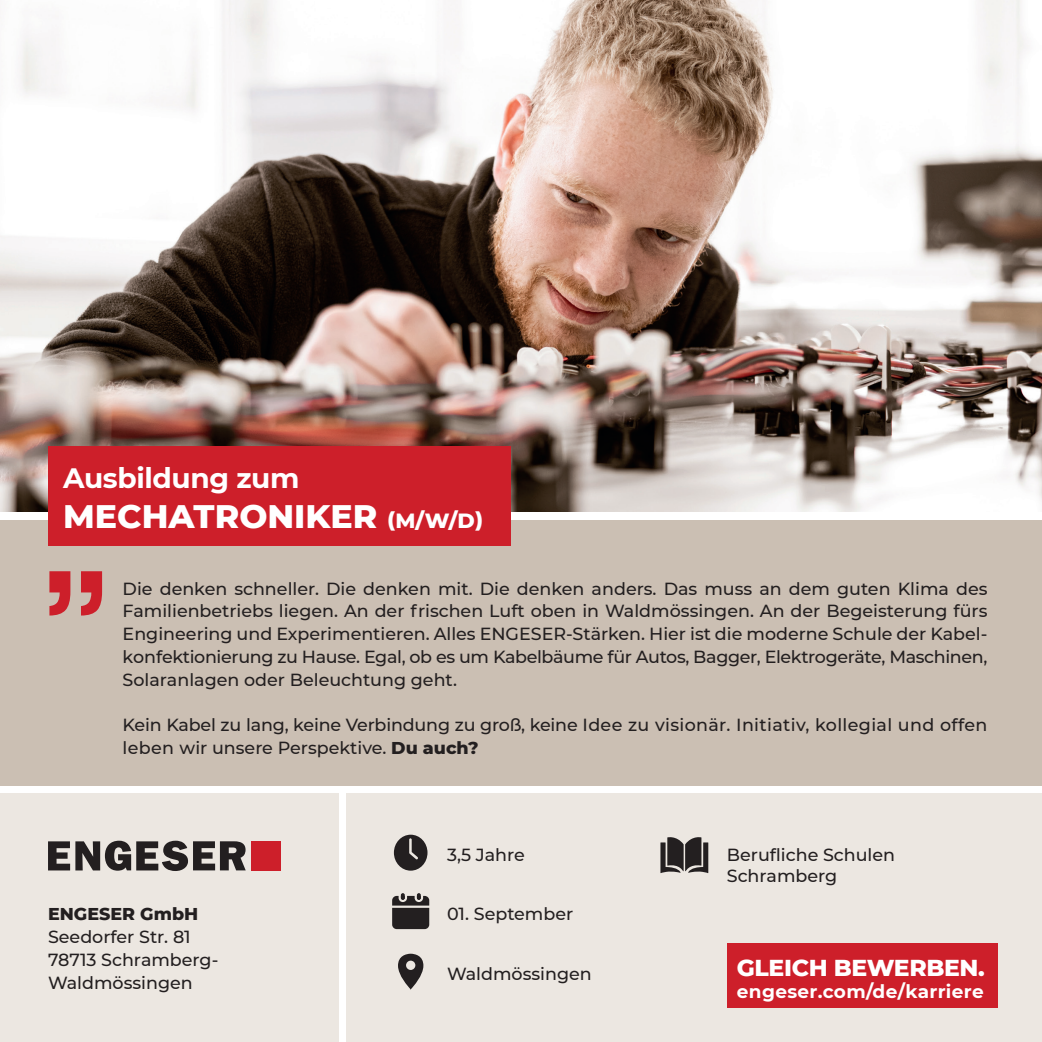
<style>
.page{position:relative;width:1042px;height:1042px;background:#fff}
.page>*{position:absolute;margin:0;border:0;box-sizing:border-box;transform-origin:0 0}
.t1{font:700 119px "Rockwell";color:#cd1f2a}
.t2{font:800 33.25px "Montserrat";color:#fff}
.t3{font:700 28px "Montserrat";letter-spacing:-.015em;color:#fff}
.t4{font:800 23.45px "Montserrat";letter-spacing:-.015em;color:#fff}
.t5{font:700 18.38px "Montserrat";letter-spacing:.02em;color:#fff}
.t6{font:500 17.5px/22.8px "Montserrat";color:#231f20}
.t7{font:800 17.5px "Montserrat";color:#231f20}
.s1{font-size:21px}
.s2{font-weight:800}
</style>
<div class="page">
<div style="left:347px;top:794px;width:695px;height:248px;background:#ece7e1"></div>
<img style="left:0;top:0;width:1042px;height:511px">
<div style="left:0;top:520px;width:1042px;height:265px;background:#cbbfb3"></div>
<div style="left:48px;top:446px;width:463px;height:100px;background:#cd1f2a"></div>
<svg style="left:394px;top:834px;width:33px;height:36px"></svg>
<svg style="left:392px;top:893px;width:37px;height:36px"></svg>
<svg style="left:398px;top:953px;width:25px;height:36px"></svg>
<svg style="left:660px;top:837px;width:48px;height:36px"></svg>
<div style="left:0;top:794px;width:338px;height:248px;background:#ece7e1"></div>
<svg style="left:48px;top:840px;width:198px;height:31px"></svg>
<div style="left:252px;top:841px;width:29px;height:29px;background:#cd1f2a"></div>
<div style="left:727px;top:943px;width:270px;height:64px;background:#cd1f2a"></div>
<h3 class="t3" style="left:63px;top:458px;width:238px">Ausbildung zum</h3>
<h2 class="t2" style="left:63px;top:492px;width:421px">MECHATRONIKER <span class="s1">(M/W/D)</span></h2>
<h1 class="t1" style="left:41px;top:472px;width:71px">„</h1>
<p class="t6" style="left:123px;top:576px;width:866px;text-align:justify">Die denken schneller. Die denken mit. Die denken anders. Das muss an dem guten Klima des Familienbetriebs liegen. An der frischen Luft oben in Waldmössingen. An der Begeisterung fürs Engineering und Experimentieren. Alles ENGESER-Stärken. Hier ist die moderne Schule der Kabel&shy;konfektionierung zu Hause. Egal, ob es um Kabelbäume für Autos, Bagger, Elektrogeräte, Maschinen, Solaranlagen oder Beleuchtung geht.</p>
<p class="t6" style="left:123px;top:713px;width:866px">Kein Kabel zu lang, keine Verbindung zu groß, keine Idee zu visionär. Initiativ, kollegial und offen leben wir unsere Perspektive. <span class="s2">Du auch?</span></p>
<p class="t6" style="left:447px;top:843px;width:79px">3,5 Jahre</p>
<p class="t6" style="left:727px;top:844px;width:170px;line-height:21px">Berufliche Schulen<br>Schramberg</p>
<p class="t7" style="left:48px;top:901px;width:152px">ENGESER GmbH</p>
<p class="t6" style="left:48px;top:925px;width:172px">Seedorfer Str. 81<br>78713 Schramberg-<br>Waldmössingen</p>
<p class="t6" style="left:447px;top:901px;width:128px">01. September</p>
<p class="t6" style="left:447px;top:962px;width:146px">Waldmössingen</p>
<h3 class="t4" style="left:737px;top:950px;width:249px">GLEICH BEWERBEN.</h3>
<p class="t5" style="left:737px;top:978px;width:248px">engeser.com/de/karriere</p>
</div>
